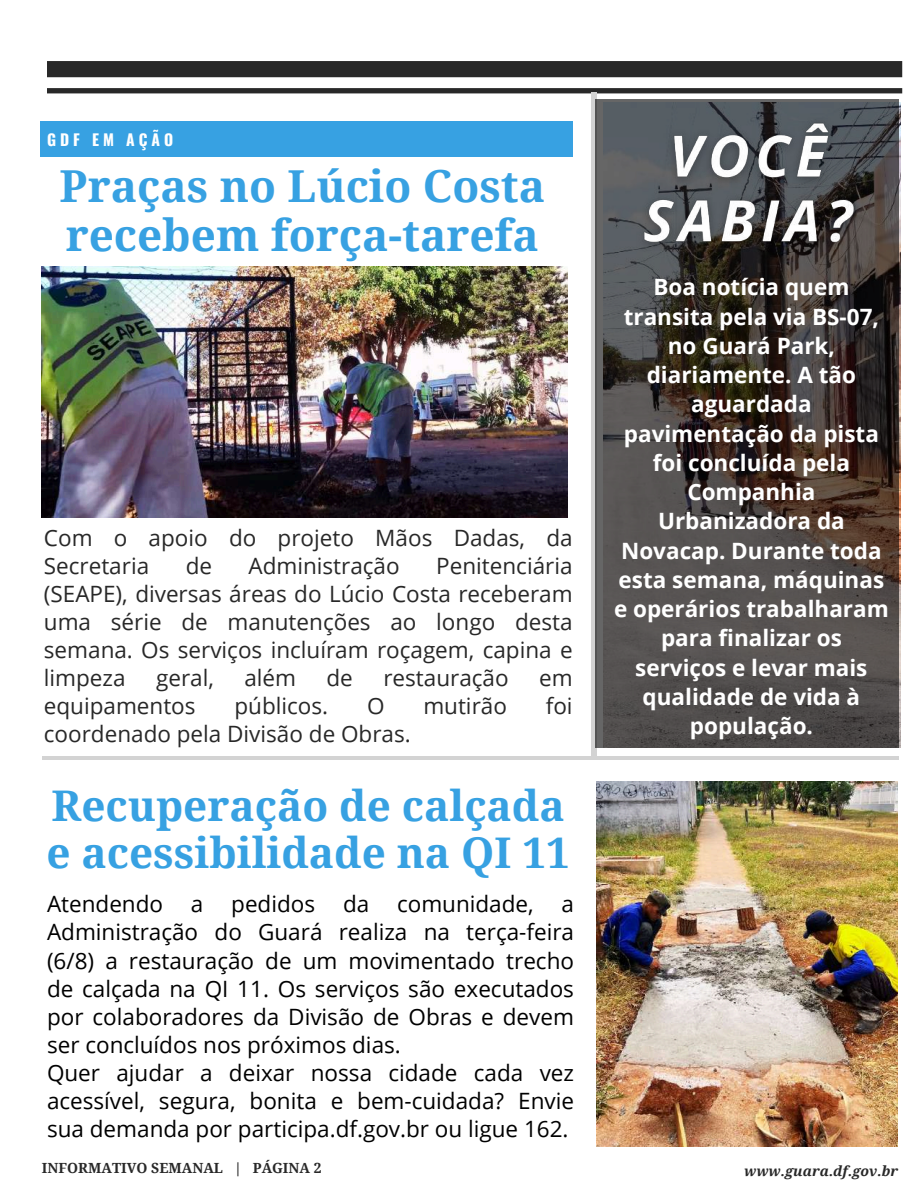
<style>
.page{position:relative;width:918px;height:1188px;background:#fff}
.page>*{position:absolute;margin:0;border:0;box-sizing:border-box;transform-origin:0 0}
.t1{font:700 44.1px/49.1px "Droid Serif";color:#37a1e2}
.t2{font:700 42.3px/47.2px "Droid Serif";color:#37a1e2}
.t3{font:22.5px/28.2px "Open Sans";color:#000}
.t4{font:22.5px/28.2px "Open Sans";color:#282828}
.t5{font:700 22.5px/29.2px "Open Sans";color:#fff;text-align:center}
.t6{font:700 15.6px "Oswald";letter-spacing:.26em;color:#fff}
.t7{font:700 13.95px "Droid Serif";color:#282828}
.t8{font:italic 700 13.95px "Droid Serif";color:#282828}
</style>
<div class="page">
<svg style="left:47px;top:61px;width:855px;height:32px"></svg>
<hr style="left:3px;top:756px;width:915px;height:4px;background:#d3d3d3">
<div style="left:591px;top:92px;width:5px;height:668px;background:#d3d3d3"></div>
<div style="left:40px;top:121px;width:533px;height:36px;background:#37a1e2"></div>
<div style="left:900px;top:514px;width:18px;height:489px;background:#fff"></div>
<div style="left:0;top:580px;width:42px;height:488px;background:#fff"></div>
<img style="left:596px;top:781px;width:302px;height:366px">
<svg style="left:596px;top:99px;width:303px;height:648px;background:#48423f"></svg>
<img style="left:628px;top:109px;width:242px;height:150px">
<img style="left:42px;top:267px;width:525px;height:251px">
<p class="t6" style="left:47px;top:127px;width:128px">GDF EM AÇÃO</p>
<h1 class="t1" style="left:60px;top:162px;width:487px">Praças no Lúcio Costa recebem força-tarefa</h1>
<p class="t4" style="left:44px;top:523px;width:530px">Com o apoio do projeto Mãos Dadas, da<br>Secretaria</p>
<p class="t4" style="left:44px;top:551px;width:530px;text-align:justify;text-indent:392px">Penitenciária (SEAPE), diversas áreas do Lúcio Costa receberam uma série de manutenções ao longo desta semana. Os serviços incluíram roçagem, capina e limpeza</p>
<p class="t4" style="left:186px;top:551px;width:28px">de</p>
<p class="t4" style="left:249px;top:551px;width:153px">Administração</p>
<p class="t4" style="left:156px;top:663px;width:59px">geral,</p>
<p class="t4" style="left:244px;top:663px;width:53px">além</p>
<p class="t4" style="left:327px;top:663px;width:28px">de</p>
<p class="t4" style="left:383px;top:663px;width:127px">restauração</p>
<p class="t4" style="left:539px;top:663px;width:35px">em</p>
<p class="t4" style="left:44px;top:692px;width:153px">equipamentos</p>
<p class="t4" style="left:235px;top:692px;width:95px">públicos.</p>
<p class="t4" style="left:367px;top:692px;width:19px">O</p>
<p class="t4" style="left:423px;top:692px;width:85px">mutirão</p>
<p class="t4" style="left:546px;top:692px;width:28px">foi</p>
<p class="t4" style="left:44px;top:720px;width:368px">coordenado pela Divisão de Obras.</p>
<h2 class="t2" style="left:46px;top:782px;width:525px">Recuperação de calçada e acessibilidade na QI 11</h2>
<p class="t3" style="left:47px;top:889px;width:529px">Atendendo a pedidos da comunidade, a Administração do Guará realiza na terça-feira (6/8) a restauração de um movimentado trecho de calçada na QI 11. Os serviços são executados por colaboradores da Divisão de Obras e devem ser concluídos nos próximos dias.<br>Quer ajudar a deixar nossa cidade cada vez acessível, segura, bonita e bem-cuidada? Envie sua demanda por participa.df.gov.br ou ligue 162.</p>
<p class="t5" style="left:614px;top:272px;width:276px">Boa notícia quem transita pela via BS-07, no Guará Park, diariamente. A tão aguardada pavimentação da pista foi concluída pela<br>Companhia<br>Urbanizadora da<br>Novacap. Durante toda esta semana, máquinas e operários trabalharam para finalizar os serviços e levar mais qualidade de vida à população.</p>
<p class="t7" style="left:42px;top:1160px;width:281px">INFORMATIVO SEMANAL | PÁGINA 2</p>
<p class="t8" style="left:744px;top:1163px;width:155px">www.guara.df.gov.br</p>
</div>
